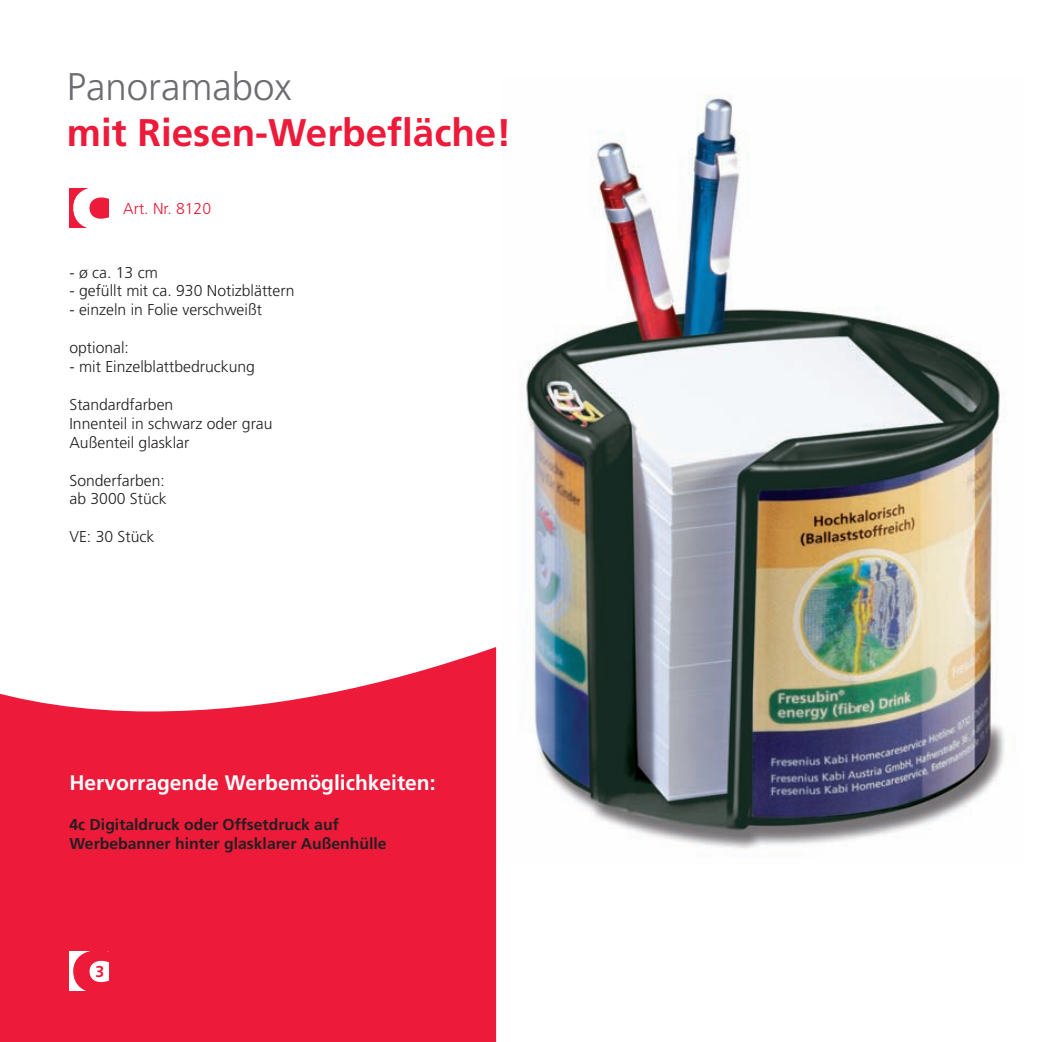
<style>
.page{position:relative;width:1042px;height:1042px;background:#fff}
.page>*{position:absolute;margin:0;border:0;box-sizing:border-box;transform-origin:0 0}
.t1{font:700 38.5px "Frutiger";color:#ed1a3a}
.t2{font:300 38.5px "Frutiger";color:#6c6d70}
.t3{font:700 21px "Frutiger";color:#fff}
.t4{font:300 15.75px/18.9px "Frutiger";color:#231f20}
.t5{font:700 15.75px/18.9px "Frutiger";color:#231f20}
.t6{font:300 15.75px "Frutiger";color:#ed1a3a}
.t7{font:700 15.75px "Frutiger";color:#ed1a3a}
</style>
<div class="page">
<svg style="left:0;top:647px;width:496px;height:395px;background:#ef3552"></svg>
<img style="left:521px;top:95px;width:484px;height:754px">
<div style="left:69px;top:188px;width:40px;height:40px;background:#ed1a3a"></div>
<svg style="left:73px;top:188px;width:36px;height:40px"></svg>
<div style="left:69px;top:951px;width:40px;height:40px;background:#fff"></div>
<svg style="left:73px;top:951px;width:36px;height:40px"></svg>
<h1 class="t2" style="left:67px;top:65px;width:226px">Panoramabox</h1>
<h1 class="t1" style="left:67px;top:110px;width:446px">mit Riesen-Werbefläche!</h1>
<p class="t6" style="left:123px;top:200px;width:89px">Art. Nr. 8120</p>
<p class="t4" style="left:69px;top:263px;width:90px">- ø ca. 13 cm</p>
<p class="t4" style="left:69px;top:281px;width:227px">- gefüllt mit ca. 930 Notizblättern</p>
<p class="t4" style="left:69px;top:300px;width:194px">- einzeln in Folie verschweißt</p>
<p class="t4" style="left:69px;top:338px;width:61px">optional:</p>
<p class="t4" style="left:69px;top:357px;width:187px">- mit Einzelblattbedruckung</p>
<p class="t4" style="left:69px;top:395px;width:205px">Standardfarben<br>Innenteil in schwarz oder grau<br>Außenteil glasklar</p>
<p class="t4" style="left:69px;top:470px;width:99px">Sonderfarben: ab 3000 Stück</p>
<p class="t4" style="left:69px;top:527px;width:86px">VE: 30 Stück</p>
<h2 class="t3" style="left:69px;top:770px;width:368px">Hervorragende Werbemöglichkeiten:</h2>
<p class="t5" style="left:69px;top:814px;width:319px">4c Digitaldruck oder Offsetdruck auf<br>Werbebanner hinter glasklarer Außenhülle</p>
<p class="t7" style="left:95px;top:962px;width:10px">3</p>
</div>
